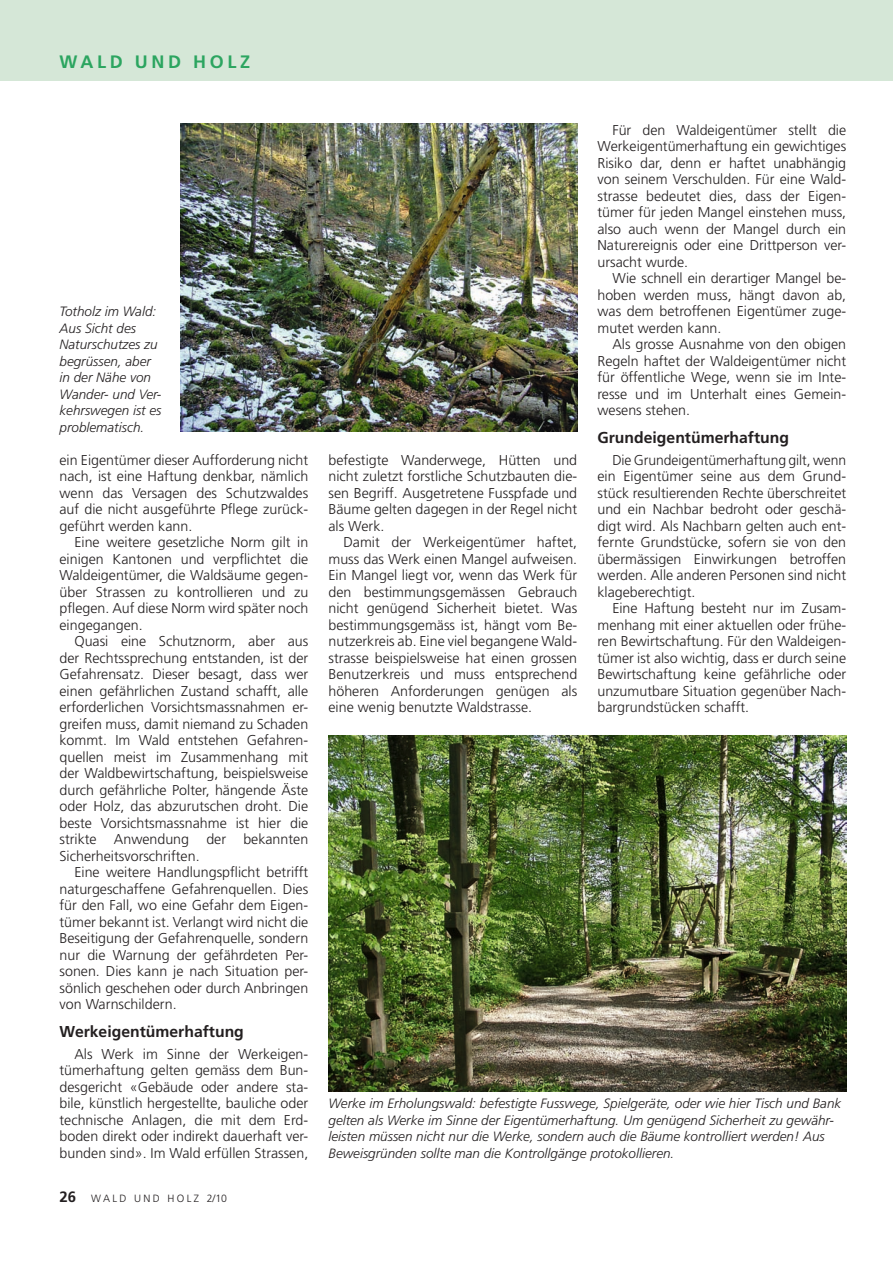
<style>
.page{position:relative;width:893px;height:1263px;background:#fff}
.page>*{position:absolute;margin:0;border:0;box-sizing:border-box;transform-origin:0 0}
._01_rubrik_r{font:700 18px "Frutiger LT Std";letter-spacing:.2em;color:#2ca560}
._05_ut{font:700 15.75px "Frutiger LT Std";color:#231f20}
._04_grundtext{font:300 14.25px/16.5px "Frutiger LT Std";color:#231f20;text-align:justify}
._06_legende{font:italic 300 13.5px/16.5px "Frutiger LT Std";color:#231f20}
.t1{font:300 10.5px "Frutiger LT Std";letter-spacing:.225em;color:#231f20}
.s1{font-weight:700;font-size:15px}
</style>
<div class="page">
<div style="left:0;top:0;width:893px;height:81px;background:#d5e7d7"></div>
<img style="left:181px;top:123px;width:396px;height:309px">
<img style="left:328px;top:735px;width:518px;height:357px">
<p class="_01_rubrik_r" style="left:60px;top:51px;width:192px">Wald und Holz</p>
<p class="_06_legende" style="left:60px;top:303px;width:104px">Totholz im Wald:<br>Aus Sicht des<br>Naturschutzes zu begrüssen, aber in der Nähe von<br>Wander- und Ver&shy;kehrswegen ist es problematisch.</p>
<p class="_04_grundtext" style="left:60px;top:452px;width:250px">ein Eigentümer dieser Aufforderung nicht nach, ist eine Haftung denkbar, nämlich wenn das Versagen des Schutzwaldes auf die nicht ausgeführte Pflege zurück&shy;geführt werden kann.</p>
<p class="_04_grundtext" style="left:60px;top:534px;width:250px;text-indent:15px">Eine weitere gesetzliche Norm gilt in einigen Kantonen und verpflichtet die Waldeigentümer, die Waldsäume gegen&shy;über Strassen zu kontrollieren und zu pflegen. Auf diese Norm wird später noch eingegangen.</p>
<p class="_04_grundtext" style="left:60px;top:633px;width:250px;text-indent:15px">Quasi eine Schutznorm, aber aus der Rechtssprechung entstanden, ist der Gefahrensatz. Dieser besagt, dass wer einen gefährlichen Zustand schafft, alle erforderlichen Vorsichtsmassnahmen er&shy;greifen muss, damit niemand zu Schaden kommt. Im Wald entstehen Gefahren&shy;quellen meist im Zusammenhang mit der Waldbewirtschaftung, beispielsweise durch gefährliche Polter, hängende Äste oder Holz, das abzurutschen droht. Die beste Vorsichtsmassnahme ist hier die strikte Anwendung der bekannten Sicherheitsvorschriften.</p>
<p class="_04_grundtext" style="left:60px;top:864px;width:250px;text-indent:15px">Eine weitere Handlungspflicht betrifft naturgeschaffene Gefahrenquellen. Dies für den Fall, wo eine Gefahr dem Eigen&shy;tümer bekannt ist. Verlangt wird nicht die Beseitigung der Gefahrenquelle, sondern nur die Warnung der gefährdeten Per&shy;sonen. Dies kann je nach Situation per&shy;sönlich geschehen oder durch Anbringen von Warnschildern.</p>
<p class="_05_ut" style="left:60px;top:1022px;width:186px">Werkeigentümerhaftung</p>
<p class="_04_grundtext" style="left:60px;top:1046px;width:250px;text-indent:15px">Als Werk im Sinne der Werkeigen&shy;tümerhaftung gelten gemäss dem Bun&shy;desgericht «Gebäude oder andere sta&shy;bile, künstlich hergestellte, bauliche oder technische Anlagen, die mit dem Erd&shy;boden direkt oder indirekt dauerhaft ver&shy;bunden sind». Im Wald erfüllen Strassen,</p>
<p class="t1" style="left:60px;top:1192px;width:169px"><span class="s1">26</span> WALD UND HOLZ 2/10</p>
<p class="_04_grundtext" style="left:328px;top:452px;width:250px">befestigte Wanderwege, Hütten und nicht zuletzt forstliche Schutzbauten die&shy;sen Begriff. Ausgetretene Fusspfade und Bäume gelten dagegen in der Regel nicht als Werk.</p>
<p class="_04_grundtext" style="left:328px;top:534px;width:250px;text-indent:15px">Damit der Werkeigentümer haftet, muss das Werk einen Mangel aufweisen.<br>Ein Mangel liegt vor, wenn das Werk für den bestimmungsgemässen Gebrauch nicht genügend Sicherheit bietet. Was bestimmungsgemäss ist, hängt vom Be&shy;nutzerkreis ab. Eine viel begangene Wald&shy;strasse beispielsweise hat einen grossen Benutzerkreis und muss entsprechend höheren Anforderungen genügen als eine wenig benutzte Waldstrasse.</p>
<p class="_04_grundtext" style="left:597px;top:122px;width:250px;text-indent:15px">Für den Waldeigentümer stellt die Werkeigentümerhaftung ein gewichtiges Risiko dar, denn er haftet unabhängig von seinem Verschulden. Für eine Wald&shy;strasse bedeutet dies, dass der Eigen&shy;tümer für jeden Mangel einstehen muss, also auch wenn der Mangel durch ein Naturereignis oder eine Drittperson ver&shy;ursacht wurde.</p>
<p class="_04_grundtext" style="left:597px;top:270px;width:250px;text-indent:15px">Wie schnell ein derartiger Mangel be&shy;hoben werden muss, hängt davon ab, was dem betroffenen Eigentümer zuge&shy;mutet werden kann.</p>
<p class="_04_grundtext" style="left:597px;top:336px;width:250px;text-indent:15px">Als grosse Ausnahme von den obigen Regeln haftet der Waldeigentümer nicht für öffentliche Wege, wenn sie im Inte&shy;resse und im Unterhalt eines Gemein&shy;wesens stehen.</p>
<p class="_05_ut" style="left:597px;top:428px;width:193px">Grundeigentümerhaftung</p>
<p class="_04_grundtext" style="left:597px;top:452px;width:250px;text-indent:15px">Die Grundeigentümerhaftung gilt, wenn ein Eigentümer seine aus dem Grund&shy;stück resultierenden Rechte überschreitet und ein Nachbar bedroht oder geschä&shy;digt wird. Als Nachbarn gelten auch ent&shy;fernte Grundstücke, sofern sie von den übermässigen Einwirkungen betroffen werden. Alle anderen Personen sind nicht klageberechtigt.</p>
<p class="_04_grundtext" style="left:597px;top:600px;width:250px;text-indent:15px">Eine Haftung besteht nur im Zusam&shy;menhang mit einer aktuellen oder frühe&shy;ren Bewirtschaftung. Für den Waldeigen&shy;tümer ist also wichtig, dass er durch seine Bewirtschaftung keine gefährliche oder unzumutbare Situation gegenüber Nach&shy;bargrundstücken schafft.</p>
<p class="_06_legende" style="left:328px;top:1095px;width:514px">Werke im Erholungswald: befestigte Fusswege, Spielgeräte, oder wie hier Tisch und Bank gelten als Werke im Sinne der Eigentümerhaftung. Um genügend Sicherheit zu gewähr&shy;leisten müssen nicht nur die Werke, sondern auch die Bäume kontrolliert werden! Aus Beweisgründen sollte man die Kontrollgänge protokollieren.</p>
</div>
